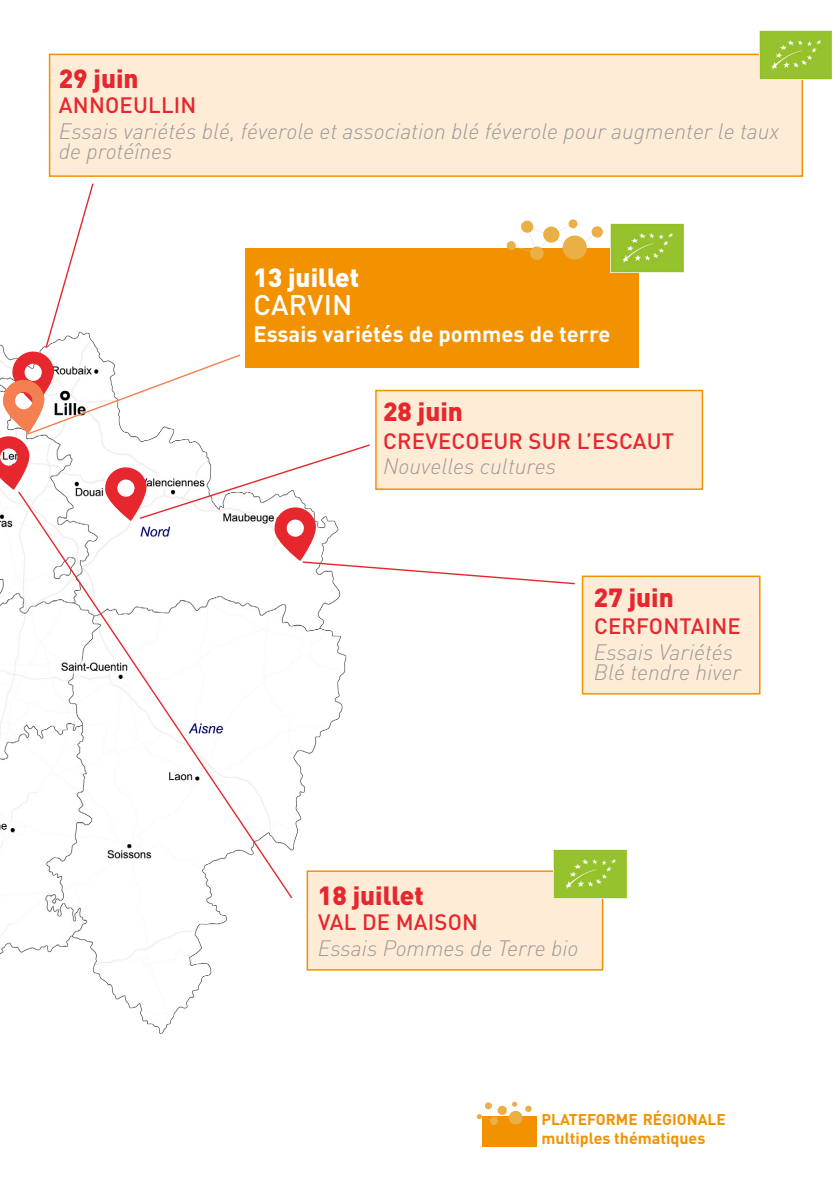
<style>
.page{position:relative;width:840px;height:1191px;background:#fff}
.page>*{position:absolute;margin:0;border:0;box-sizing:border-box;transform-origin:0 0}
.t1{font:500 28px "DINOT";letter-spacing:.01em;color:#fff}
.t2{font:900 26px "DINOT";color:#e6272d}
.t3{font:900 26px "DINOT";color:#fff}
.t4{font:italic 300 22px/20px "DINOT";color:#9c9a9a}
.t5{font:500 22px "DINOT";letter-spacing:.01em;color:#e6272d}
.t6{font:700 22px "DINOT";color:#fff}
.t7{font:700 16px "DINOT";color:#f39200}
.t8{font:700 15.4px "DINOT";color:#f39200}
</style>
<div class="page">
<div style="left:245px;top:248px;width:393px;height:119px;background:#f39200"></div>
<div style="left:581px;top:575px;width:179px;height:119px;background:#feecd6;border:2px solid #f39200"></div>
<div style="left:49px;top:54px;width:753px;height:123px;background:#feecd6;border:2px solid #f39200"></div>
<img style="left:0;top:585px;width:375px;height:449px">
<img style="left:758px;top:31px;width:73px;height:49px">
<img style="left:610px;top:224px;width:72px;height:48px">
<div style="left:482px;top:1116px;width:55px;height:31px;background:#f39200"></div>
<div style="left:525px;top:1105px;width:6px;height:7px;background:#ebb045;border-radius:50%"></div>
<svg style="left:476px;top:1101px;width:52px;height:20px"></svg>
<div style="left:508px;top:1110px;width:14px;height:14px;background:#ebb045;border-radius:50%"></div>
<div style="left:489px;top:1117px;width:8px;height:8px;background:#ebb045;border-radius:50%"></div>
<div style="left:591px;top:226px;width:11px;height:12px;background:#ebb045;border-radius:50%"></div>
<div style="left:375px;top:390px;width:327px;height:100px;background:#feecd6;border:2px solid #f39200"></div>
<svg style="left:0;top:183px;width:597px;height:402px"></svg>
<svg style="left:17px;top:490px;width:276px;height:409px"></svg>
<div style="left:306px;top:870px;width:297px;height:100px;background:#feecd6;border:2px solid #f39200"></div>
<img style="left:553px;top:849px;width:72px;height:49px">
<p class="t2" style="left:59px;top:61px;width:81px">29 juin</p>
<p class="t5" style="left:59px;top:91px;width:139px">ANNOEULLIN</p>
<p class="t4" style="left:59px;top:120px;width:721px">Essais variétés blé, féverole et association blé féverole pour augmenter le taux de protéînes</p>
<p class="t3" style="left:253px;top:260px;width:107px">13 juillet</p>
<p class="t1" style="left:253px;top:285px;width:100px">CARVIN</p>
<p class="t6" style="left:253px;top:319px;width:358px">Essais variétés de pommes de terre</p>
<p class="t2" style="left:383px;top:394px;width:81px">28 juin</p>
<p class="t5" style="left:383px;top:426px;width:292px">CREVECOEUR SUR L’ESCAUT</p>
<p class="t4" style="left:383px;top:455px;width:174px">Nouvelles cultures</p>
<p class="t2" style="left:593px;top:579px;width:81px">27 juin</p>
<p class="t5" style="left:593px;top:611px;width:148px">CERFONTAINE</p>
<p class="t4" style="left:593px;top:641px;width:148px">Essais Variétés<br>Blé tendre hiver</p>
<p class="t2" style="left:318px;top:877px;width:107px">18 juillet</p>
<p class="t5" style="left:318px;top:907px;width:161px">VAL DE MAISON</p>
<p class="t4" style="left:318px;top:937px;width:262px">Essais Pommes de Terre bio</p>
<p class="t8" style="left:541px;top:1109px;width:185px">PLATEFORME RÉGIONALE</p>
<p class="t7" style="left:541px;top:1127px;width:165px">multiples thématiques</p>
</div>
